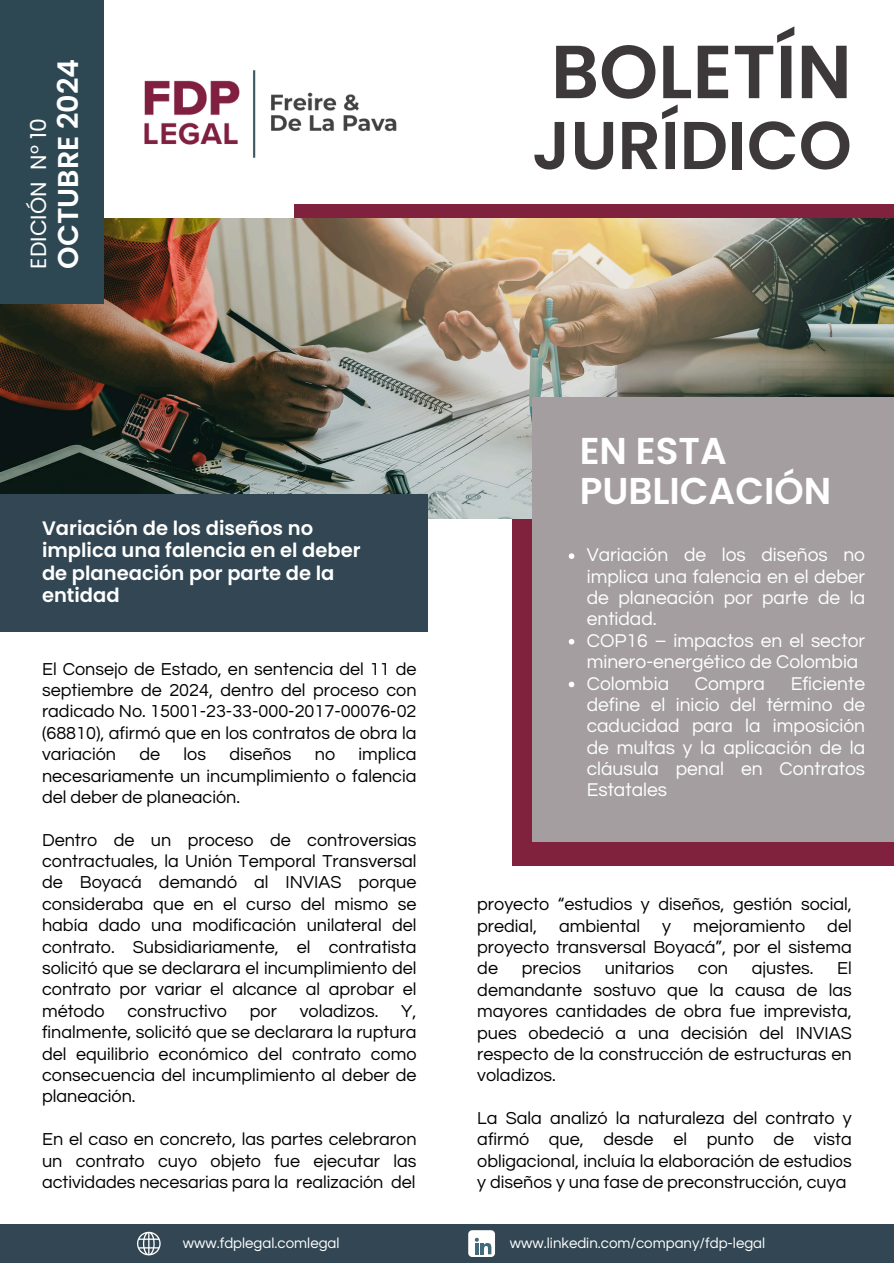
<style>
.page{position:relative;width:894px;height:1264px;background:#fff}
.page>*{position:absolute;margin:0;border:0;box-sizing:border-box;transform-origin:0 0}
.t1{font:600 75px "Poppins";color:#3d393a}
.t2{font:600 67.5px "Poppins";color:#3d393a}
.t3{font:600 37.35px/40.5px "Poppins";color:#fff}
.t4{font:600 28.65px "Poppins";color:#fff}
.t5{font:21.9px "Poppins";color:#fff}
.t6{font:600 19.5px/22.5px "Poppins";color:#fff}
.t7{font:19.2px/21.3px "Questrial";color:#fff;text-align:justify}
.t8{font:18px/21.3px "Questrial";color:#000;text-align:justify}
.t9{font:15px "Questrial";color:#fff}
</style>
<div class="page">
<div style="left:511px;top:421px;width:382px;height:444px;background:#80213e"></div>
<img style="left:0;top:218px;width:893px;height:300px">
<div style="left:294px;top:204px;width:599px;height:14px;background:#80213e"></div>
<div style="left:532px;top:397px;width:361px;height:445px;background:#a49ea0"></div>
<div style="left:0;top:1224px;width:893px;height:38px;background:#324753"></div>
<img style="left:144px;top:70px;width:253px;height:88px">
<div style="left:0;top:494px;width:428px;height:137px;background:#324753"></div>
<div style="left:468px;top:1230px;width:27px;height:26px;background:#fff;border-radius:4px"></div>
<svg style="left:474px;top:1237px;width:17px;height:17px"></svg>
<svg style="left:137px;top:1231px;width:24px;height:24px"></svg>
<svg style="left:568px;top:553px;width:6px;height:6px"></svg>
<svg style="left:568px;top:639px;width:6px;height:5px"></svg>
<svg style="left:568px;top:681px;width:6px;height:6px"></svg>
<div style="left:0;top:0;width:103px;height:304px;background:#2d4853"></div>
<p class="t5" style="left:23px;top:269px;width:151px;rotate:-90deg">EDICIÓN N° 10</p>
<p class="t4" style="left:48px;top:268px;width:211px;rotate:-90deg">OCTUBRE 2024</p>
<h3 class="t1" style="left:550px;top:19px;width:302px">BOLETÍN</h3>
<h3 class="t2" style="left:532px;top:98px;width:321px">JURÍDICO</h3>
<h6 class="t6" style="left:42px;top:517px;width:320px">Variación de los diseños no implica una falencia en el deber de planeación por parte de la entidad</h6>
<p class="t8" style="left:42px;top:658px;width:376px">El Consejo de Estado, en sentencia del 11 de septiembre de 2024, dentro del proceso con radicado No. 15001-23-33-000-2017-00076-02 (68810), afirmó que en los contratos de obra la variación</p>
<p class="t8" style="left:42px;top:744px;width:376px;text-indent:316px">implica necesariamente un incumplimiento o falencia del deber de planeación.</p>
<p class="t8" style="left:42px;top:829px;width:376px">Dentro de un proceso de controversias contractuales, la Unión Temporal Transversal de Boyacá demandó al INVIAS porque consideraba que en el curso del mismo se había dado una modificación unilateral del contrato. Subsidiariamente, el contratista solicitó que se declarara el incumplimiento del contrato por variar el alcance al aprobar el método</p>
<p class="t8" style="left:139px;top:744px;width:22px">de</p>
<p class="t8" style="left:183px;top:744px;width:24px">los</p>
<p class="t8" style="left:229px;top:744px;width:64px">diseños</p>
<p class="t8" style="left:315px;top:744px;width:22px">no</p>
<p class="t8" style="left:127px;top:1000px;width:101px">constructivo</p>
<p class="t8" style="left:250px;top:1000px;width:29px">por</p>
<p class="t8" style="left:300px;top:1000px;width:80px">voladizos.</p>
<p class="t8" style="left:42px;top:1000px;width:376px;text-indent:359px">Y, finalmente, solicitó que se declarara la ruptura del equilibrio económico del contrato como consecuencia del incumplimiento al deber de planeación.</p>
<h5 class="t8" style="left:42px;top:1128px;width:376px">En el caso en concreto, las partes celebraron un contrato cuyo objeto fue ejecutar las actividades necesarias para la realización del</h5>
<h1 class="t3" style="left:579px;top:430px;width:253px">EN ESTA<br>PUBLICACIÓN</h1>
<p class="t7" style="left:586px;top:544px;width:280px">Variación de los diseños no implica una falencia en el deber de planeación por parte de la entidad.</p>
<h2 class="t7" style="left:586px;top:630px;width:280px">COP16 – impactos en el sector minero-energético de Colombia</h2>
<p class="t7" style="left:586px;top:673px;width:84px">Colombia</p>
<p class="t7" style="left:694px;top:673px;width:72px">Compra</p>
<p class="t7" style="left:586px;top:673px;width:280px;text-indent:204px">Eficiente define el inicio del término de caducidad para la imposición de multas y la aplicación de la cláusula penal en Contratos Estatales</p>
<h6 class="t8" style="left:477px;top:894px;width:376px">proyecto “estudios y diseños, gestión social, predial, ambiental y mejoramiento del proyecto transversal Boyacá”, por el sistema de</h6>
<h6 class="t8" style="left:477px;top:958px;width:376px;text-indent:360px">El demandante sostuvo que la causa de las mayores cantidades de obra fue imprevista, pues obedeció a una decisión del INVIAS respecto de la construcción de estructuras en voladizos.</h6>
<h6 class="t8" style="left:477px;top:1107px;width:376px">La Sala analizó la naturaleza del contrato y afirmó que, desde el punto de vista obligacional, incluía la elaboración de estudios y diseños y una fase de preconstrucción, cuya</h6>
<h6 class="t8" style="left:521px;top:958px;width:61px">precios</h6>
<h6 class="t8" style="left:604px;top:958px;width:71px">unitarios</h6>
<h6 class="t8" style="left:697px;top:958px;width:32px">con</h6>
<h6 class="t8" style="left:751px;top:958px;width:63px">ajustes.</h6>
<h6 class="t9" style="left:183px;top:1235px;width:158px">www.fdplegal.comlegal</h6>
<h6 class="t9" style="left:509px;top:1235px;width:257px">www.linkedin.com/company/fdp-legal</h6>
</div>
